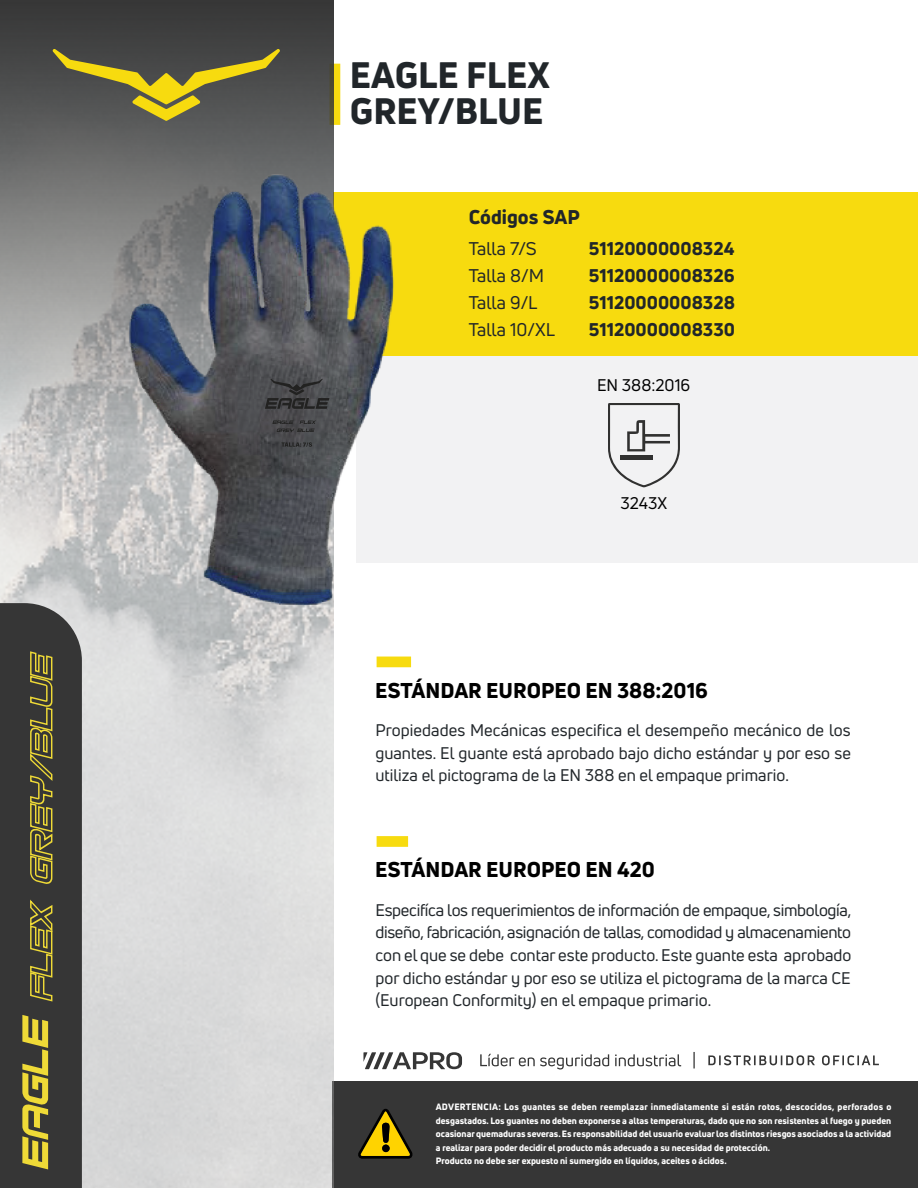
<style>
.page{position:relative;width:918px;height:1188px;background:#fff}
.page>*{position:absolute;margin:0;border:0;box-sizing:border-box;transform-origin:0 0}
.t1{font:800 36px "Uni Neue";color:#21262a}
.t2{font:800 21px "Uni Neue";color:#000}
.t3{font:800 19.5px "Uni Neue";color:#21262a}
.t4{font:800 18px "Uni Neue";color:#21262a}
.t5{font:18px "Uni Neue";color:#21262a}
.t6{font:16.5px/22.5px "Uni Neue";color:#21262a;text-align:justify}
.t7{font:16.5px "Uni Neue";color:#000}
.t8{font:800 9px/13.5px "Uni Neue";color:#fff}
</style>
<div class="page">
<div style="left:356px;top:344px;width:562px;height:219px;background:#f2f2f3"></div>
<div style="left:333px;top:192px;width:585px;height:163px;background:#f7db0f"></div>
<svg style="left:330px;top:64px;width:10px;height:61px"></svg>
<div style="left:377px;top:657px;width:34px;height:10px;background:#f7db0f"></div>
<div style="left:377px;top:836px;width:31px;height:11px;background:#f7db0f"></div>
<div style="left:333px;top:1081px;width:585px;height:107px;background:#363636"></div>
<svg style="left:358px;top:1109px;width:55px;height:50px"></svg>
<div style="left:382px;top:1145px;width:8px;height:7px;background:#000;border-radius:50%"></div>
<svg style="left:363px;top:1052px;width:99px;height:17px"></svg>
<svg style="left:480px;top:1054px;width:129px;height:16px"></svg>
<svg style="left:615px;top:1054px;width:66px;height:12px"></svg>
<svg style="left:693px;top:1052px;width:2px;height:16px"></svg>
<svg style="left:708px;top:1055px;width:107px;height:10px"></svg>
<svg style="left:822px;top:1055px;width:57px;height:10px"></svg>
<img style="left:0;top:444px;width:333px;height:744px">
<div style="left:0;top:603px;width:82px;height:585px;background:#363636"></div>
<svg style="left:0;top:0;width:333px;height:444px;background:#727372"></svg>
<svg style="left:53px;top:49px;width:227px;height:72px;background:#726c40"></svg>
<svg style="left:608px;top:403px;width:72px;height:84px"></svg>
<hr style="left:620px;top:455px;width:32px;height:4px;background:#313130">
<svg style="left:22px;top:1015px;width:26px;height:154px;background:#9e9236"></svg>
<svg style="left:29px;top:898px;width:24px;height:104px;background:#696336"></svg>
<svg style="left:29px;top:650px;width:24px;height:236px;background:#6c6636"></svg>
<img style="left:104px;top:141px;width:314px;height:494px">
<svg style="left:281px;top:442px;width:31px;height:5px"></svg>
<svg style="left:272px;top:421px;width:44px;height:11px"></svg>
<svg style="left:265px;top:379px;width:64px;height:30px;background:#3f4042"></svg>
<h1 class="t1" style="left:350px;top:50px;width:202px">EAGLE FLEX</h1>
<h1 class="t1" style="left:350px;top:87px;width:195px">GREY/BLUE</h1>
<p class="t3" style="left:469px;top:204px;width:113px">Códigos SAP</p>
<p class="t5" style="left:469px;top:237px;width:70px">Talla 7/S</p>
<p class="t4" style="left:589px;top:236px;width:147px">51120000008324</p>
<p class="t5" style="left:469px;top:264px;width:77px">Talla 8/M</p>
<p class="t4" style="left:589px;top:263px;width:147px">51120000008326</p>
<p class="t5" style="left:469px;top:291px;width:70px">Talla 9/L</p>
<p class="t4" style="left:589px;top:290px;width:148px">51120000008328</p>
<p class="t5" style="left:469px;top:319px;width:88px">Talla 10/XL</p>
<p class="t4" style="left:589px;top:318px;width:148px">51120000008330</p>
<p class="t7" style="left:597px;top:375px;width:95px">EN 388:2016</p>
<p class="t7" style="left:621px;top:493px;width:48px">3243X</p>
<p class="t2" style="left:375px;top:676px;width:334px">ESTÁNDAR EUROPEO EN 388:2016</p>
<p class="t6" style="left:375px;top:719px;width:477px">Propiedades Mecánicas especifica el desempeño mecánico de los guantes. El guante está aprobado bajo dicho estándar y por eso se utiliza el pictograma de la EN 388 en el empaque primario.</p>
<p class="t2" style="left:375px;top:856px;width:281px">ESTÁNDAR EUROPEO EN 420</p>
<p class="t6" style="left:375px;top:899px;width:477px">Especifíca los requerimientos de información de empaque, simbología, diseño, fabricación, asignación de tallas, comodidad y almacenamiento con el que se debe contar este producto. Este guante esta aprobado por dicho estándar y por eso se utiliza el pictograma de la marca CE (European Conformity) en el empaque primario.</p>
<p class="t8" style="left:436px;top:1100px;width:457px">ADVERTENCIA: Los guantes se deben reemplazar inmediatamente si están rotos, descocidos, perforados o desgastados. Los guantes no deben exponerse a altas temperaturas, dado que no son resistentes al fuego y pueden ocasionar quemaduras severas. Es responsabilidad del usuario evaluar los distintos riesgos asociados a la actividad a realizar para poder decidir el producto más adecuado a su necesidad de protección.<br>Producto no debe ser expuesto ni sumergido en líquidos, aceites o ácidos.</p>
</div>
